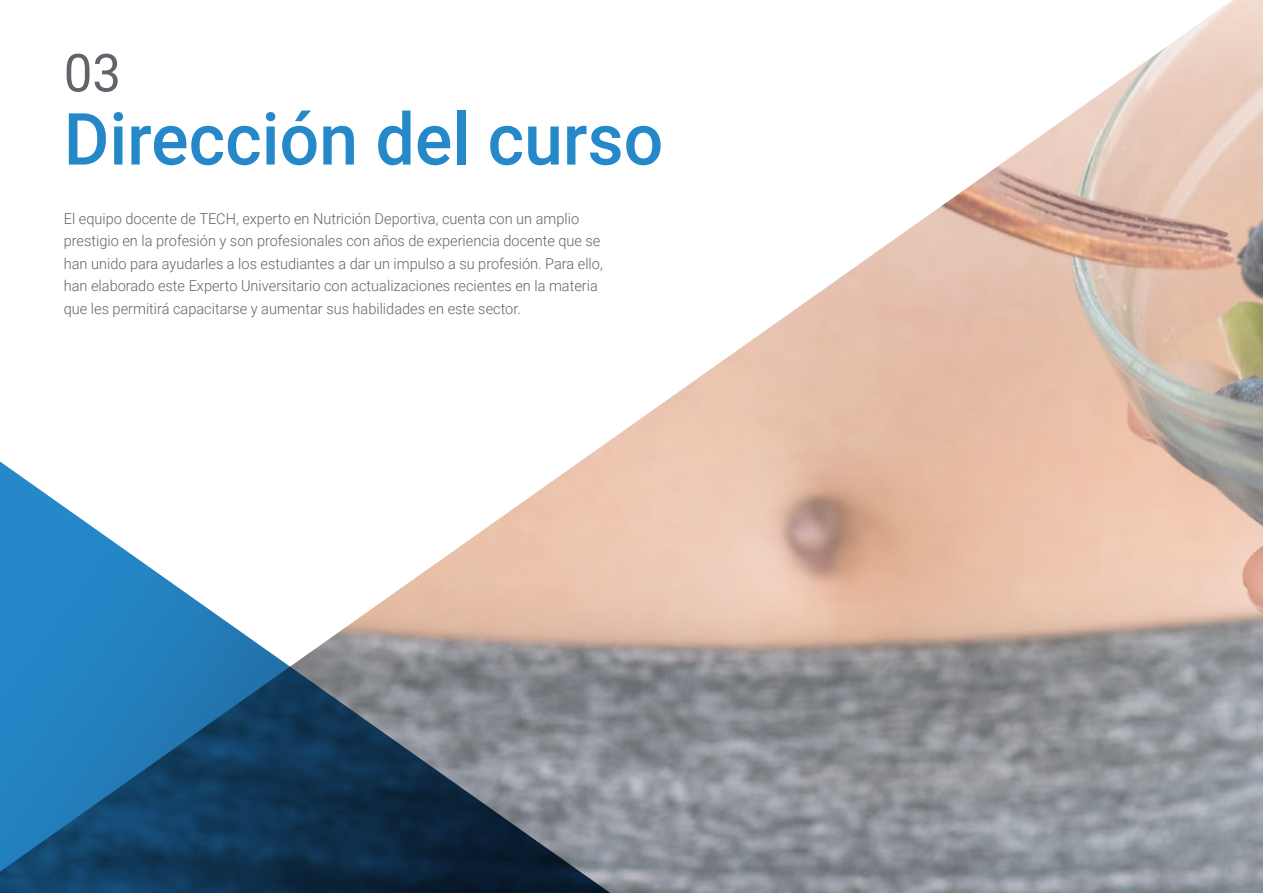
<style>
.page{position:relative;width:1263px;height:893px;background:#fff}
.page>*{position:absolute;margin:0;border:0;box-sizing:border-box;transform-origin:0 0}
.t1{font:500 72px "Roboto";color:#2488c9}
.t2{font:52.5px "Roboto";color:#61646a}
.t3{font:300 15px/22.5px "Roboto";color:#61646a}
</style>
<div class="page">
<img style="left:602px;top:0;width:661px;height:893px">
<svg style="left:0;top:446px;width:640px;height:447px"></svg>
<h2 class="t2" style="left:64px;top:36px;width:59px">03</h2>
<h1 class="t1" style="left:64px;top:89px;width:601px">Dirección del curso</h1>
<p class="t3" style="left:64px;top:207px;width:540px">El equipo docente de TECH, experto en Nutrición Deportiva, cuenta con un amplio prestigio en la profesión y son profesionales con años de experiencia docente que se han unido para ayudarles a los estudiantes a dar un impulso a su profesión. Para ello, han elaborado este Experto Universitario con actualizaciones recientes en la materia que les permitirá capacitarse y aumentar sus habilidades en este sector.</p>
</div>
